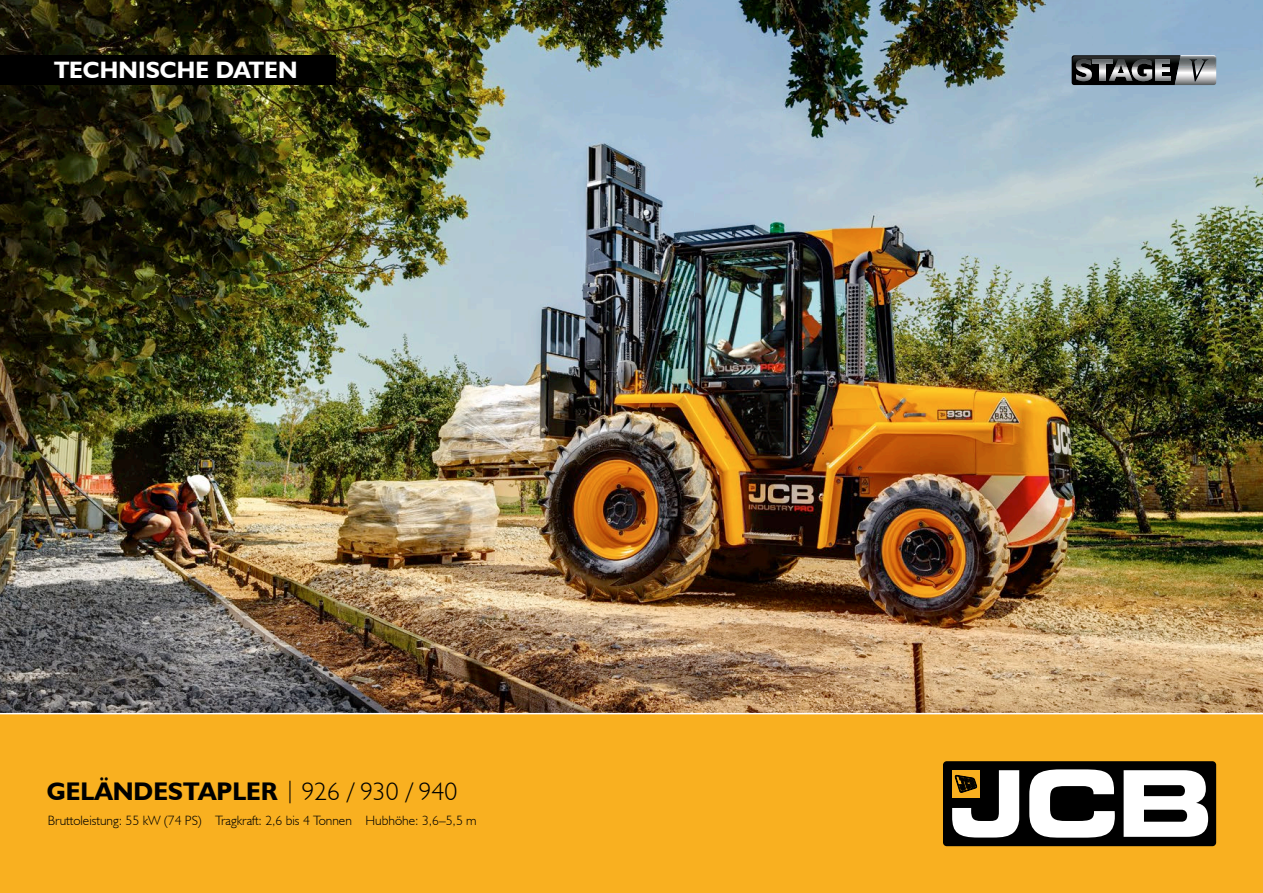
<style>
.page{position:relative;width:1263px;height:893px;background:#fff}
.page>*{position:absolute;margin:0;border:0;box-sizing:border-box;transform-origin:0 0}
.t1{font:700 25.5px "JCB Euro";color:#000}
.t2{font:700 23.7px "JCB Euro";letter-spacing:.005em;color:#fff}
.t3{font:300 13.5px "JCB Euro";color:#000}
.s1{font-weight:300;font-size:22.5px}
.s2{font-weight:300}
</style>
<div class="page">
<img style="left:0;top:0;width:1263px;height:712px">
<div style="left:0;top:712px;width:1263px;height:181px;background:#f9b020"></div>
<div style="left:925px;top:743px;width:309px;height:121px;background:#f9b020"></div>
<div style="left:943px;top:761px;width:273px;height:85px;background:#000;border-radius:4px"></div>
<svg style="left:1029px;top:769px;width:86px;height:69px"></svg>
<svg style="left:1123px;top:770px;width:85px;height:67px"></svg>
<svg style="left:952px;top:770px;width:67px;height:67px"></svg>
<div style="left:0;top:55px;width:336px;height:30px;background:#000"></div>
<svg style="left:1072px;top:55px;width:144px;height:30px;background:#5d5e5f"></svg>
<img style="left:1132px;top:59px;width:20px;height:8px">
<img style="left:1156px;top:60px;width:14px;height:7px">
<img style="left:1189px;top:59px;width:19px;height:8px">
<h2 class="t2" style="left:54px;top:55px;width:245px">TECHNISCHE DATEN</h2>
<h1 class="t1" style="left:47px;top:775px;width:412px">GELÄNDESTAPLER <span class="s1">|</span> <span class="s2">926 / 930 / 940</span></h1>
<p class="t3" style="left:48px;top:812px;width:430px">Bruttoleistung: 55 kW (74 PS) Tragkraft: 2,6 bis 4 Tonnen Hubhöhe: 3,6–5,5 m</p>
</div>
